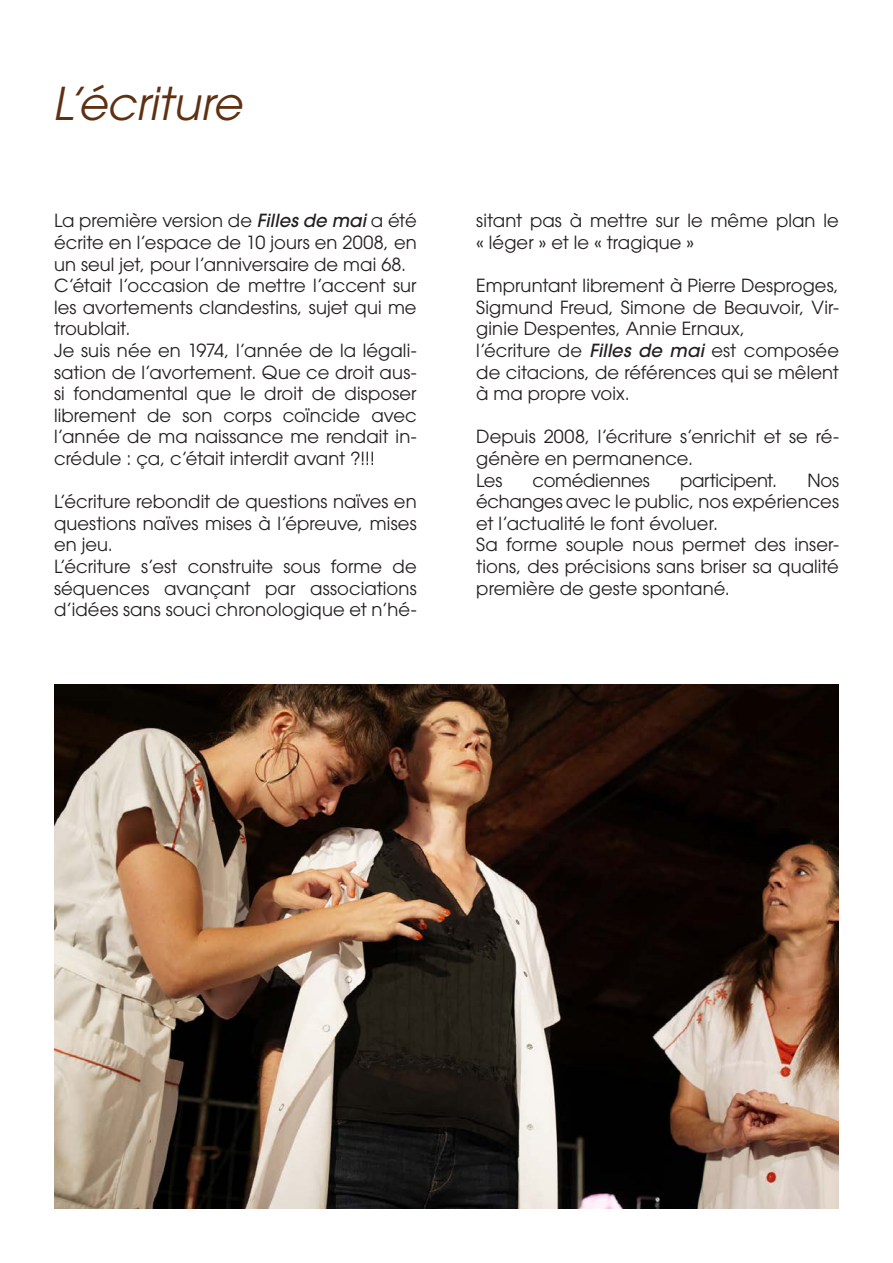
<style>
.page{position:relative;width:893px;height:1263px;background:#fff}
.page>*{position:absolute;margin:0;border:0;box-sizing:border-box;transform-origin:0 0}
.t1{font:italic 45px "ITC Avant Garde Pro";letter-spacing:-.005em;color:#5f3012}
.t2{font:18px/21.6px "ITC Avant Garde Pro";letter-spacing:.005em;color:#231f20}
.t3{font:18px "ITC Avant Garde Pro";letter-spacing:-.015em;color:#231f20}
.s1{font-weight:500;font-style:italic}
</style>
<div class="page">
<img style="left:54px;top:685px;width:785px;height:524px">
<h1 class="t1" style="left:52px;top:76px;width:191px">L’écriture</h1>
<p class="t2" style="left:54px;top:210px;width:364px">La première version de <span class="s1">Filles de mai</span> a été écrite en l’espace de 10 jours en 2008, en un seul jet, pour l’anniversaire de mai 68.<br>C’était l’occasion de mettre l’accent sur les avortements clandestins, sujet qui me troublait.<br>Je suis née en 1974, l’année de la légali&shy;sation de l’avortement. Que ce droit aus&shy;si fondamental que le droit de disposer librement de son corps coïncide avec l’année de ma naissance me rendait in&shy;crédule : ça, c’était interdit avant ?!!!</p>
<p class="t2" style="left:54px;top:490px;width:364px">L’écriture rebondit de questions naïves en questions naïves mises à l’épreuve, mises en jeu.<br>L’écriture s’est construite sous forme de séquences avançant par associations d’idées sans souci chronologique et n’hé-</p>
<p class="t2" style="left:476px;top:210px;width:364px">sitant pas à mettre sur le même plan le « léger » et le « tragique »</p>
<p class="t2" style="left:476px;top:274px;width:364px">Empruntant librement à Pierre Desproges, Sigmund Freud, Simone de Beauvoir, Vir&shy;ginie Despentes, Annie Ernaux,<br>l’écriture de <span class="s1">Filles de mai</span> est composée de citacions, de références qui se mêlent à ma propre voix.</p>
<p class="t2" style="left:476px;top:426px;width:364px">Depuis 2008, l’écriture s’enrichit et se ré&shy;génère en permanence.<br>Les</p>
<p class="t3" style="left:532px;top:469px;width:119px">comédiennes</p>
<p class="t3" style="left:680px;top:469px;width:99px">participent.</p>
<p class="t2" style="left:476px;top:469px;width:364px;text-indent:331px">Nos échanges avec le public, nos expériences et l’actualité le font évoluer.<br>Sa forme souple nous permet des inser&shy;tions, des précisions sans briser sa qualité première de geste spontané.</p>
</div>
